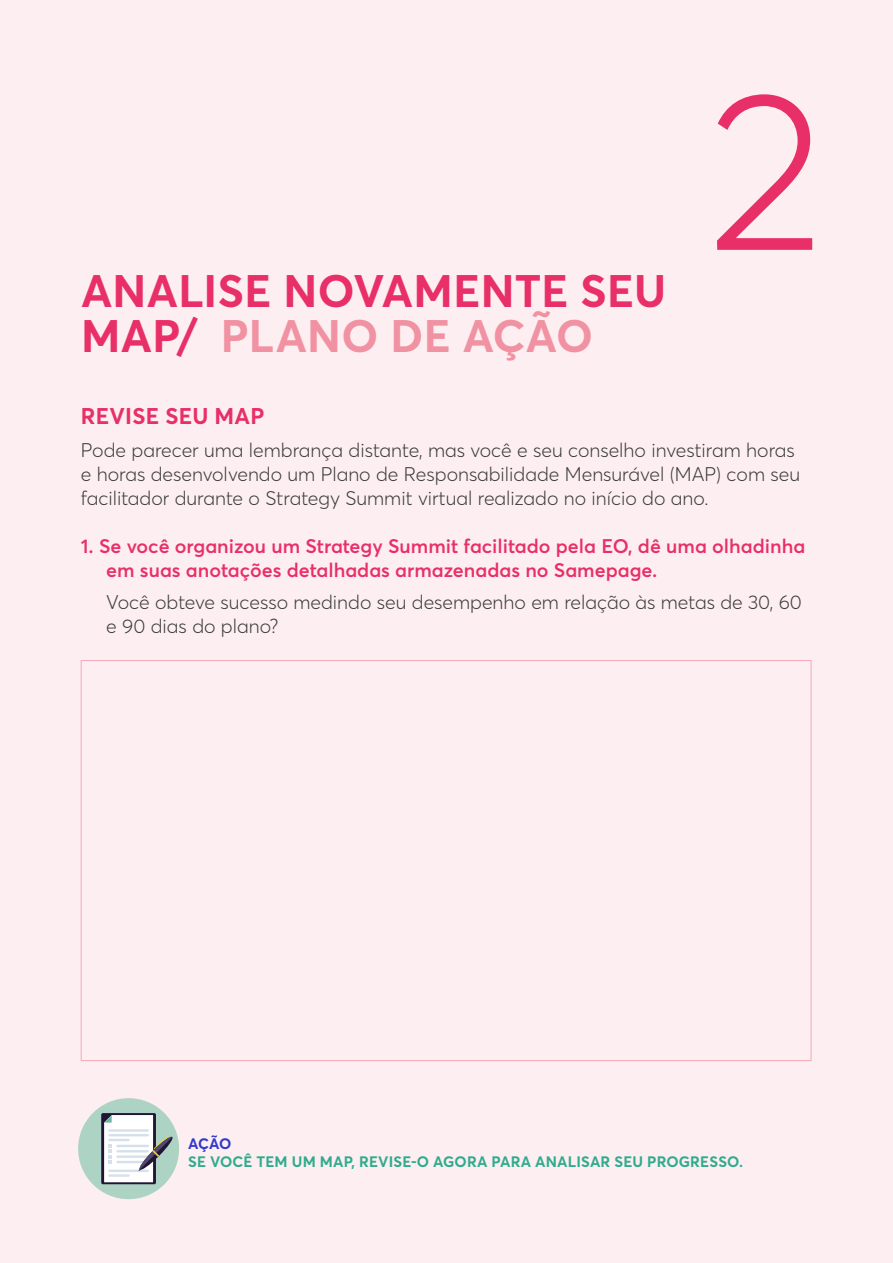
<style>
.page{position:relative;width:893px;height:1263px;background:#fdeff1}
.page>*{position:absolute;margin:0;border:0;box-sizing:border-box;transform-origin:0 0}
.t1{font:300 225px "Averta PE";color:#e82f68}
.t2{font:700 45px/45px "Averta PE";letter-spacing:.005em;color:#e82f68}
.t3{font:700 22.5px "Averta PE";letter-spacing:.01em;color:#e82f68}
.t4{font:300 19.5px/24px "Averta PE";color:#3c3c3b}
.t5{font:600 19.5px/24px "Averta PE";color:#e82f68}
.t6{font:700 15px "Averta PE";letter-spacing:.01em;color:#31ab8e}
.t7{font:700 15px "Averta PE";color:#3239cb}
.s1{color:#f192a3}
</style>
<div class="page">
<hr style="left:81px;top:660px;width:730px;height:1px;background:#f4a7b3">
<hr style="left:81px;top:661px;width:1px;height:399px;background:#f4a7b3">
<hr style="left:811px;top:661px;width:1px;height:399px;background:#f4a7b3">
<hr style="left:81px;top:1060px;width:730px;height:1px;background:#f4a7b3">
<div style="left:78px;top:1098px;width:101px;height:101px;background:#add3c4;border-radius:50%"></div>
<div style="left:101px;top:1113px;width:55px;height:71px;background:linear-gradient(to bottom,#211435,#211435);border-radius:2px"></div>
<svg style="left:104px;top:1115px;width:70px;height:67px"></svg>
<h2 class="t2" style="left:81px;top:266px;width:586px">ANALISE NOVAMENTE SEU<br>MAP/ <span class="s1">PLANO DE AÇÃO</span></h2>
<h1 class="t1" style="left:709px;top:17px;width:114px">2</h1>
<p class="t3" style="left:81px;top:400px;width:185px">REVISE SEU MAP</p>
<p class="t4" style="left:81px;top:437px;width:721px">Pode parecer uma lembrança distante, mas você e seu conselho investiram horas e horas desenvolvendo um Plano de Responsabilidade Mensurável (MAP) com seu facilitador durante o Strategy Summit virtual realizado no início do ano.</p>
<p class="t5" style="left:106px;top:533px;width:700px;text-indent:-26px">1. Se você organizou um Strategy Summit facilitado pela EO, dê uma olhadinha em suas anotações detalhadas armazenadas no Samepage.</p>
<p class="t4" style="left:106px;top:590px;width:697px">Você obteve sucesso medindo seu desempenho em relação às metas de 30, 60 e 90 dias do plano?</p>
<p class="t7" style="left:188px;top:1133px;width:45px">AÇÃO</p>
<p class="t6" style="left:188px;top:1151px;width:556px">SE VOCÊ TEM UM MAP, REVISE-O AGORA PARA ANALISAR SEU PROGRESSO.</p>
</div>
